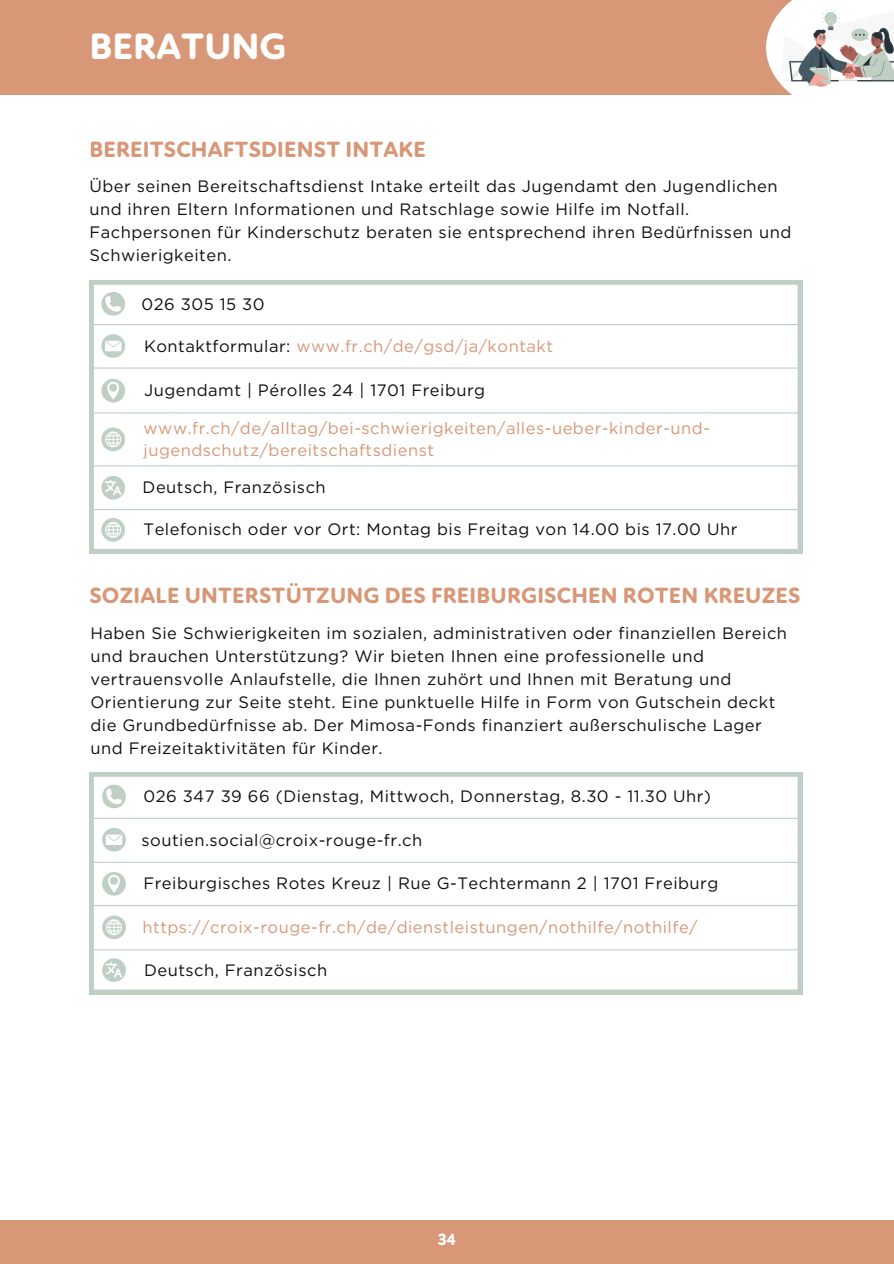
<style>
.page{position:relative;width:894px;height:1264px;background:#fff}
.page>*{position:absolute;margin:0;border:0;box-sizing:border-box;transform-origin:0 0}
.t1{font:800 37.5px "Atten Round New";color:#fff}
.t2{font:800 22.5px "Atten Round New";letter-spacing:.01em;color:#d89777}
.t3{font:16.5px/23px "Gotham";letter-spacing:.03em;color:#100f0d}
.t4{font:16.5px/22.5px "Gotham";letter-spacing:.03em;color:#d89777}
.t5{font:800 16.5px "Atten Round New";color:#fff}
.s1{color:#100f0d}
</style>
<div class="page">
<div style="left:0;top:1219px;width:893px;height:44px;background:#d89777"></div>
<div style="left:0;top:0;width:893px;height:95px;background:#d89777"></div>
<div style="left:765px;top:0;width:128px;height:120px;background:#fff"></div>
<img style="left:779px;top:5px;width:114px;height:90px">
<svg style="left:89px;top:280px;width:712px;height:273px"></svg>
<hr style="left:92px;top:324px;width:709px;height:1px;background:#c0cfc4">
<hr style="left:90px;top:367px;width:709px;height:1px;background:#c0cfc4">
<hr style="left:90px;top:412px;width:709px;height:1px;background:#c0cfc4">
<svg style="left:101px;top:334px;width:24px;height:24px"></svg>
<svg style="left:101px;top:292px;width:24px;height:23px"></svg>
<hr style="left:91px;top:465px;width:709px;height:1px;background:#c0cfc4">
<svg style="left:101px;top:427px;width:24px;height:24px"></svg>
<hr style="left:90px;top:509px;width:709px;height:1px;background:#c0cfc4">
<div style="left:101px;top:379px;width:24px;height:23px;background:#c0cfc4;border-radius:50%"></div>
<svg style="left:107px;top:382px;width:12px;height:17px"></svg>
<div style="left:101px;top:476px;width:24px;height:23px;background:#c0cfc4;border-radius:50%"></div>
<svg style="left:105px;top:480px;width:16px;height:15px"></svg>
<svg style="left:89px;top:772px;width:712px;height:222px"></svg>
<hr style="left:91px;top:817px;width:709px;height:1px;background:#c0cfc4">
<hr style="left:91px;top:861px;width:709px;height:1px;background:#c0cfc4">
<svg style="left:102px;top:827px;width:24px;height:24px"></svg>
<svg style="left:102px;top:784px;width:24px;height:24px"></svg>
<hr style="left:90px;top:905px;width:709px;height:1px;background:#c0cfc4">
<hr style="left:90px;top:949px;width:709px;height:1px;background:#c0cfc4">
<svg style="left:102px;top:915px;width:24px;height:24px"></svg>
<div style="left:102px;top:871px;width:24px;height:24px;background:#c0cfc4;border-radius:50%"></div>
<svg style="left:108px;top:875px;width:12px;height:17px"></svg>
<div style="left:102px;top:958px;width:24px;height:24px;background:#c0cfc4;border-radius:50%"></div>
<svg style="left:106px;top:962px;width:16px;height:15px"></svg>
<svg style="left:101px;top:518px;width:24px;height:23px"></svg>
<h2 class="t1" style="left:89px;top:25px;width:198px">BERATUNG</h2>
<h1 class="t2" style="left:89px;top:136px;width:338px">BEREITSCHAFTSDIENST INTAKE</h1>
<p class="t3" style="left:89px;top:174px;width:703px">Über seinen Bereitschaftsdienst Intake erteilt das Jugendamt den Jugendlichen und ihren Eltern Informationen und Ratschlage sowie Hilfe im Notfall.<br>Fachpersonen für Kinderschutz beraten sie entsprechend ihren Bedürfnissen und Schwierigkeiten.</p>
<p class="t3" style="left:141px;top:292px;width:124px">026 305 15 30</p>
<p class="t4" style="left:144px;top:334px;width:410px"><span class="s1">Kontaktformular:</span> www.fr.ch/de/gsd/ja/kontakt</p>
<p class="t3" style="left:144px;top:379px;width:342px">Jugendamt | Pérolles 24 | 1701 Freiburg</p>
<p class="t4" style="left:143px;top:416px;width:568px">www.fr.ch/de/alltag/bei-schwierigkeiten/alles-ueber-kinder-und&shy;jugendschutz/bereitschaftsdienst</p>
<p class="t3" style="left:143px;top:475px;width:184px">Deutsch, Französisch</p>
<p class="t3" style="left:143px;top:518px;width:595px">Telefonisch oder vor Ort: Montag bis Freitag von 14.00 bis 17.00 Uhr</p>
<p class="t2" style="left:89px;top:582px;width:712px">SOZIALE UNTERSTÜTZUNG DES FREIBURGISCHEN ROTEN KREUZES</p>
<p class="t3" style="left:90px;top:621px;width:698px">Haben Sie Schwierigkeiten im sozialen, administrativen oder finanziellen Bereich und brauchen Unterstützung? Wir bieten Ihnen eine professionelle und vertrauensvolle Anlaufstelle, die Ihnen zuhört und Ihnen mit Beratung und Orientierung zur Seite steht. Eine punktuelle Hilfe in Form von Gutschein deckt die Grundbedürfnisse ab. Der Mimosa-Fonds finanziert außerschulische Lager und Freizeitaktivitäten für Kinder.</p>
<p class="t3" style="left:143px;top:785px;width:569px">026 347 39 66 (Dienstag, Mittwoch, Donnerstag, 8.30 - 11.30 Uhr)</p>
<p class="t3" style="left:141px;top:829px;width:282px">soutien.social@croix-rouge-fr.ch</p>
<p class="t3" style="left:143px;top:872px;width:576px">Freiburgisches Rotes Kreuz | Rue G-Techtermann 2 | 1701 Freiburg</p>
<p class="t4" style="left:142px;top:915px;width:556px">https://croix-rouge-fr.ch/de/dienstleistungen/nothilfe/nothilfe/</p>
<p class="t3" style="left:144px;top:958px;width:184px">Deutsch, Französisch</p>
<p class="t5" style="left:437px;top:1229px;width:20px">34</p>
</div>
